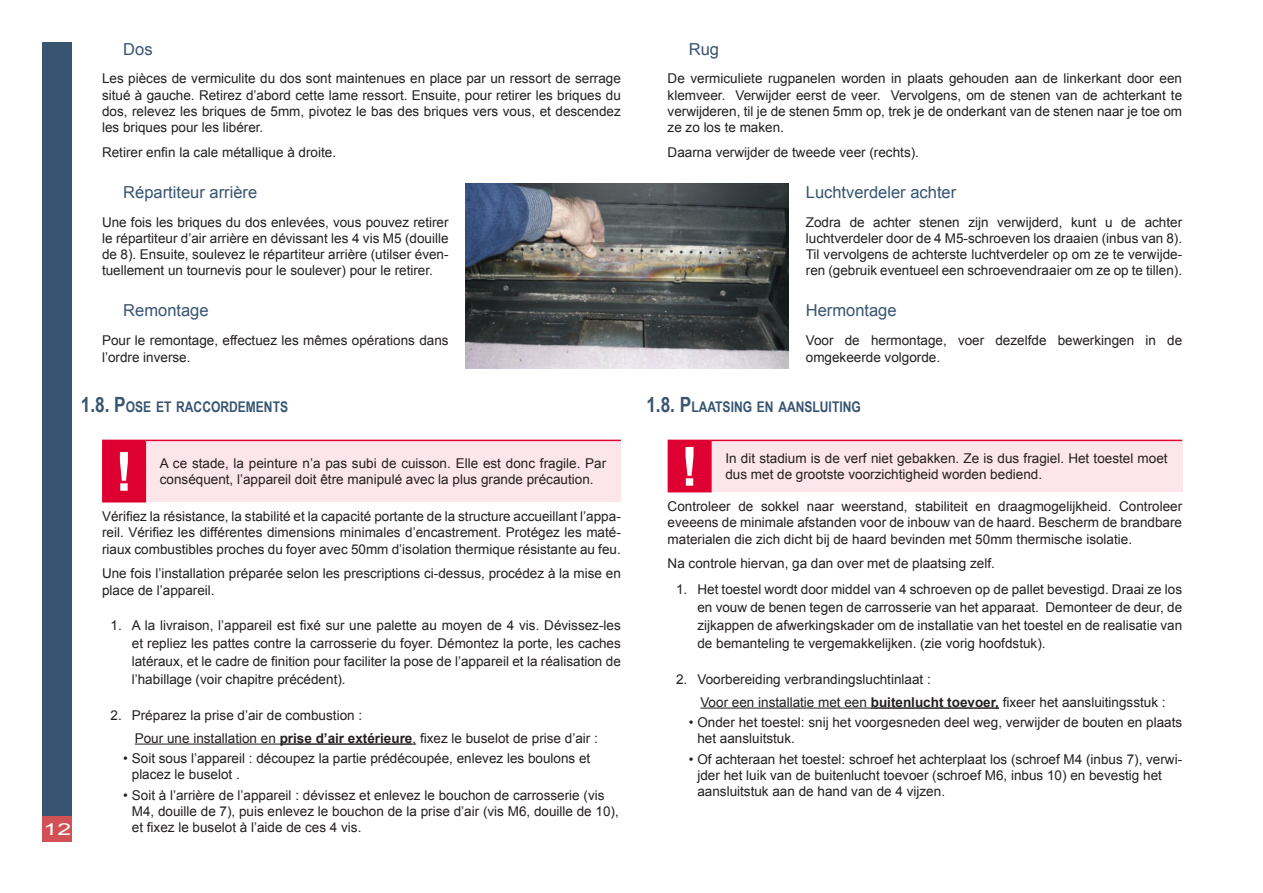
<style>
.page{position:relative;width:1263px;height:893px;background:#fff}
.page>*{position:absolute;margin:0;border:0;box-sizing:border-box;transform-origin:0 0}
.t1{font:700 54px "Arial";color:#fff}
.t2{font:16.5px "Arial";color:#375471}
.t3{font:16.5px "Arial";color:#fff;scale:1.5 1}
.t4{font:700 14.7px "Arial Narrow";color:#375471}
.t5{font:13.5px/16.2px "Arial";color:#231f20}
.s1{font-size:21px}
.s2{font-weight:700}
</style>
<div class="page">
<div style="left:43px;top:816px;width:29px;height:26px;background:#d25156"></div>
<div style="left:43px;top:43px;width:29px;height:773px;background:#375471"></div>
<hr style="left:135px;top:744px;width:145px;height:1px;background:#231f20">
<hr style="left:280px;top:743px;width:132px;height:2px;background:#231f20">
<div style="left:103px;top:440px;width:42px;height:62px;background:#de0030"></div>
<div style="left:145px;top:440px;width:476px;height:62px;background:#fce6eb"></div>
<hr style="left:102px;top:440px;width:43px;height:1px;background:#de0030">
<hr style="left:102px;top:441px;width:2px;height:60px;background:#de0030">
<hr style="left:145px;top:440px;width:476px;height:1px;background:#de0030">
<hr style="left:145px;top:441px;width:1px;height:60px;background:#de0030">
<hr style="left:102px;top:501px;width:44px;height:1px;background:#de0030">
<hr style="left:700px;top:708px;width:171px;height:1px;background:#231f20">
<hr style="left:871px;top:707px;width:128px;height:2px;background:#231f20">
<div style="left:668px;top:440px;width:43px;height:52px;background:#de0030"></div>
<div style="left:711px;top:440px;width:471px;height:52px;background:#fce6eb"></div>
<hr style="left:711px;top:440px;width:471px;height:1px;background:#de0030">
<hr style="left:710px;top:441px;width:2px;height:50px;background:#de0030">
<hr style="left:668px;top:491px;width:44px;height:1px;background:#de0030">
<img style="left:466px;top:184px;width:322px;height:184px">
<p class="t3" style="left:44px;top:823px;width:20px">12</p>
<p class="t2" style="left:123px;top:42px;width:31px">Dos</p>
<p class="t5" style="left:102px;top:72px;width:520px;text-align:justify">Les pièces de vermiculite du dos sont maintenues en place par un ressort de serrage situé à gauche. Retirez d’abord cette lame ressort. Ensuite, pour retirer les briques du dos, relevez les briques de 5mm, pivotez le bas des briques vers vous, et descendez les briques pour les libérer.</p>
<p class="t5" style="left:102px;top:144px;width:236px">Retirer enfin la cale métallique à droite.</p>
<p class="t2" style="left:123px;top:186px;width:135px">Répartiteur arrière</p>
<p class="t5" style="left:102px;top:215px;width:348px;text-align:justify">Une fois les briques du dos enlevées, vous pouvez retirer le répartiteur d’air arrière en dévissant les 4 vis M5 (douille de 8). Ensuite, soulevez le répartiteur arrière (utilser éven&shy;tuellement un tournevis pour le soulever) pour le retirer.</p>
<p class="t2" style="left:123px;top:304px;width:87px">Remontage</p>
<p class="t5" style="left:102px;top:334px;width:348px">Pour le remontage, effectuez les mêmes opérations dans l’ordre inverse.</p>
<p class="t4" style="left:81px;top:402px;width:209px"><span class="s1">1.8. P</span>OSE ET RACCORDEMENTS</p>
<h1 class="t1" style="left:115px;top:452px;width:19px">!</h1>
<p class="t5" style="left:160px;top:456px;width:448px">A ce stade, la peinture n’a pas subi de cuisson. Elle est donc fragile. Par conséquent, l’appareil doit être manipulé avec la plus grande précaution.</p>
<p class="t5" style="left:102px;top:508px;width:520px;text-align:justify">Vérifiez la résistance, la stabilité et la capacité portante de la structure accueillant l’appa&shy;reil. Vérifiez les différentes dimensions minimales d’encastrement. Protégez les maté&shy;riaux combustibles proches du foyer avec 50mm d’isolation thermique résistante au feu.</p>
<p class="t5" style="left:102px;top:567px;width:520px">Une fois l’installation préparée selon les prescriptions ci-dessus, procédez à la mise en place de l’appareil.</p>
<p class="t5" style="left:132px;top:617px;width:491px;line-height:18px;text-align:justify;text-indent:-21px">1. A la livraison, l’appareil est fixé sur une palette au moyen de 4 vis. Dévissez-les et repliez les pattes contre la carrosserie du foyer. Démontez la porte, les caches latéraux, et le cadre de finition pour faciliter la pose de l’appareil et la réalisation de l’habillage (voir chapitre précédent).</p>
<p class="t5" style="left:135px;top:705px;width:464px;line-height:22.6px;text-indent:-24px">2. Préparez la prise d’air de combustion :<br>Pour une installation en <span class="s2">prise d’air extérieure</span>, fixez le buselot de prise d’air :</p>
<p class="t5" style="left:132px;top:750px;width:460px;text-indent:-9px">• Soit sous l’appareil : découpez la partie prédécoupée, enlevez les boulons et placez le buselot .</p>
<p class="t5" style="left:132px;top:787px;width:488px;text-indent:-9px">• Soit à l’arrière de l’appareil : dévissez et enlevez le bouchon de carrosserie (vis<br>M4, douille de 7), puis enlevez le bouchon de la prise d’air (vis M6, douille de 10), et fixez le buselot à l’aide de ces 4 vis.</p>
<p class="t2" style="left:689px;top:42px;width:32px">Rug</p>
<p class="t5" style="left:668px;top:72px;width:516px;text-align:justify">De vermiculiete rugpanelen worden in plaats gehouden aan de linkerkant door een klemveer. Verwijder eerst de veer. Vervolgens, om de stenen van de achterkant te verwijderen, til je de stenen 5mm op, trek je de onderkant van de stenen naar je toe om ze zo los te maken.</p>
<p class="t5" style="left:668px;top:145px;width:253px">Daarna verwijder de tweede veer (rechts).</p>
<p class="t2" style="left:806px;top:186px;width:152px">Luchtverdeler achter</p>
<p class="t5" style="left:806px;top:215px;width:378px;text-align:justify">Zodra de achter stenen zijn verwijderd, kunt u de achter luchtverdeler door de 4 M5-schroeven los draaien (inbus van 8).<br>Til vervolgens de achterste luchtverdeler op om ze te verwijde&shy;ren (gebruik eventueel een schroevendraaier om ze op te tillen).</p>
<p class="t2" style="left:806px;top:304px;width:92px">Hermontage</p>
<p class="t5" style="left:806px;top:334px;width:378px">Voor de hermontage, voer dezelfde bewerkingen in de omgekeerde volgorde.</p>
<p class="t4" style="left:646px;top:402px;width:216px"><span class="s1">1.8. P</span>LAATSING EN AANSLUITING</p>
<h1 class="t1" style="left:681px;top:447px;width:19px">!</h1>
<p class="t5" style="left:725px;top:451px;width:444px">In dit stadium is de verf niet gebakken. Ze is dus fragiel. Het toestel moet dus met de grootste voorzichtigheid worden bediend.</p>
<p class="t5" style="left:668px;top:499px;width:516px;text-align:justify">Controleer de sokkel naar weerstand, stabiliteit en draagmogelijkheid. Controleer eveeens de minimale afstanden voor de inbouw van de haard. Bescherm de brandbare materialen die zich dicht bij de haard bevinden met 50mm thermische isolatie.</p>
<p class="t5" style="left:668px;top:557px;width:329px">Na controle hiervan, ga dan over met de plaatsing zelf.</p>
<p class="t5" style="left:697px;top:581px;width:486px;line-height:18px;text-align:justify;text-indent:-21px">1. Het toestel wordt door middel van 4 schroeven op de pallet bevestigd. Draai ze los en vouw de benen tegen de carrosserie van het apparaat. Demonteer de deur, de zijkappen de afwerkingskader om de installatie van het toestel en de realisatie van de bemanteling te vergemakkelijken. (zie vorig hoofdstuk).</p>
<p class="t5" style="left:700px;top:669px;width:467px;line-height:22.6px;text-indent:-24px">2. Voorbereiding verbrandingsluchtinlaat :<br>Voor een installatie met een <span class="s2">buitenlucht toevoer,</span> fixeer het aansluitingsstuk :</p>
<p class="t5" style="left:697px;top:714px;width:486px;text-indent:-9px">• Onder het toestel: snij het voorgesneden deel weg, verwijder de bouten en plaats het aansluitstuk.</p>
<p class="t5" style="left:697px;top:751px;width:486px;text-indent:-9px">• Of achteraan het toestel: schroef het achterplaat los (schroef M4 (inbus 7), verwi&shy;jder het luik van de buitenlucht toevoer (schroef M6, inbus 10) en bevestig het aansluitstuk aan de hand van de 4 vijzen.</p>
</div>
